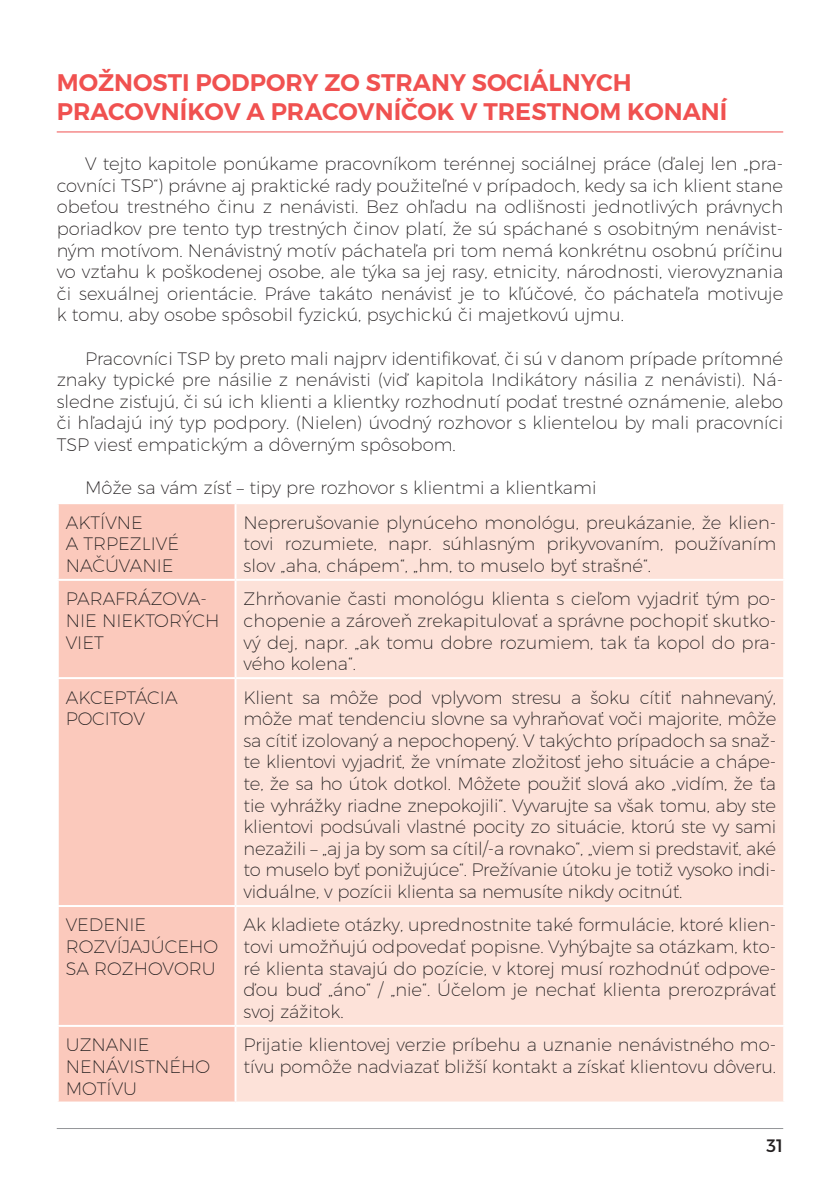
<style>
.page{position:relative;width:840px;height:1191px;background:#fff}
.page>*{position:absolute;margin:0;border:0;box-sizing:border-box;transform-origin:0 0}
.nadpis{font:600 24px/28.8px "Montserrat";color:#f05150}
.zakladny_odstaves_s{font:200 18px/21.6px "Montserrat";color:#231f20}
.zakladny_odstavec{font:200 18px/21.6px "Montserrat";color:#231f20;text-align:justify}
.t1{font:18px "Montserrat";color:#231f20}
</style>
<div class="page">
<hr style="left:57px;top:1128px;width:725px;height:1px;background:#939598">
<hr style="left:57px;top:131px;width:725px;height:1px;background:#f05150">
<div style="left:59px;top:504px;width:175px;height:597px;background:#fbc9bc"></div>
<div style="left:236px;top:504px;width:546px;height:597px;background:#fde2d9"></div>
<hr style="left:57px;top:579px;width:178px;height:2px;background:#fff">
<hr style="left:235px;top:579px;width:549px;height:2px;background:#fff">
<hr style="left:57px;top:677px;width:178px;height:2px;background:#fff">
<hr style="left:235px;top:677px;width:549px;height:2px;background:#fff">
<hr style="left:57px;top:905px;width:178px;height:2px;background:#fff">
<hr style="left:235px;top:905px;width:549px;height:2px;background:#fff">
<hr style="left:57px;top:1025px;width:178px;height:2px;background:#fff">
<hr style="left:235px;top:1025px;width:549px;height:2px;background:#fff">
<p class="nadpis" style="left:57px;top:69px;width:671px">MOŽNOSTI PODPORY ZO STRANY SOCIÁLNYCH<br>PRACOVNÍKOV A PRACOVNÍČOK V TRESTNOM KONANÍ</p>
<p class="zakladny_odstavec" style="left:57px;top:152px;width:727px;text-indent:28px">V tejto kapitole ponúkame pracovníkom terénnej sociálnej práce (ďalej len „pra&shy;covníci TSP“) právne aj praktické rady použiteľné v prípadoch, kedy sa ich klient stane obeťou trestného činu z nenávisti. Bez ohľadu na odlišnosti jednotlivých právnych poriadkov pre tento typ trestných činov platí, že sú spáchané s osobitným nenávist&shy;ným motívom. Nenávistný motív páchateľa pri tom nemá konkrétnu osobnú príčinu vo vzťahu k poškodenej osobe, ale týka sa jej rasy, etnicity, národnosti, vierovyznania či sexuálnej orientácie. Práve takáto nenávisť je to kľúčové, čo páchateľa motivuje k tomu, aby osobe spôsobil fyzickú, psychickú či majetkovú ujmu.</p>
<p class="zakladny_odstaves_s" style="left:57px;top:347px;width:727px;text-align:justify;text-indent:28px">Pracovníci TSP by preto mali najprv identifikovať, či sú v danom prípade prítomné znaky typické pre násilie z nenávisti (viď kapitola Indikátory násilia z nenávisti). Ná&shy;sledne zisťujú, či sú ich klienti a klientky rozhodnutí podať trestné oznámenie, alebo či hľadajú iný typ podpory. (Nielen) úvodný rozhovor s klientelou by mali pracovníci TSP viesť empatickým a dôverným spôsobom.</p>
<p class="zakladny_odstaves_s" style="left:85px;top:476px;width:512px">Môže sa vám zísť – tipy pre rozhovor s klientmi a klientkami</p>
<p class="zakladny_odstaves_s" style="left:66px;top:511px;width:115px">AKTÍVNE<br>A TRPEZLIVÉ<br>NAČÚVANIE</p>
<p class="zakladny_odstaves_s" style="left:243px;top:511px;width:534px;text-align:justify">Neprerušovanie plynúceho monológu, preukázanie, že klien&shy;tovi rozumiete, napr. súhlasným prikyvovaním, používaním slov „aha, chápem“, „hm, to muselo byť strašné“.</p>
<p class="zakladny_odstaves_s" style="left:66px;top:587px;width:155px">PARAFRÁZOVA-<br>NIE NIEKTORÝCH<br>VIET</p>
<p class="zakladny_odstaves_s" style="left:243px;top:587px;width:534px;text-align:justify">Zhrňovanie časti monológu klienta s cieľom vyjadriť tým po&shy;chopenie a zároveň zrekapitulovať a správne pochopiť skutko&shy;vý dej, napr. „ak tomu dobre rozumiem, tak ťa kopol do pra&shy;vého kolena“.</p>
<p class="zakladny_odstaves_s" style="left:66px;top:686px;width:113px">AKCEPTÁCIA<br>POCITOV</p>
<p class="zakladny_odstaves_s" style="left:243px;top:686px;width:534px;text-align:justify">Klient sa môže pod vplyvom stresu a šoku cítiť nahnevaný, môže mať tendenciu slovne sa vyhraňovať voči majorite, môže sa cítiť izolovaný a nepochopený. V takýchto prípadoch sa snaž&shy;te klientovi vyjadriť, že vnímate zložitosť jeho situácie a chápe&shy;te, že sa ho útok dotkol. Môžete použiť slová ako „vidím, že ťa tie vyhrážky riadne znepokojili“. Vyvarujte sa však tomu, aby ste klientovi podsúvali vlastné pocity zo situácie, ktorú ste vy sami nezažili – „aj ja by som sa cítil/-a rovnako“, „viem si predstaviť, aké to muselo byť ponižujúce“. Prežívanie útoku je totiž vysoko indi&shy;viduálne, v pozícii klienta sa nemusíte nikdy ocitnúť.</p>
<p class="zakladny_odstaves_s" style="left:66px;top:913px;width:154px">VEDENIE<br>ROZVÍJAJÚCEHO<br>SA ROZHOVORU</p>
<p class="zakladny_odstaves_s" style="left:243px;top:913px;width:534px;text-align:justify">Ak kladiete otázky, uprednostnite také formulácie, ktoré klien&shy;tovi umožňujú odpovedať popisne. Vyhýbajte sa otázkam, kto&shy;ré klienta stavajú do pozície, v ktorej musí rozhodnúť odpove&shy;ďou buď „áno“ / „nie“. Účelom je nechať klienta prerozprávať svoj zážitok.</p>
<p class="zakladny_odstaves_s" style="left:66px;top:1033px;width:146px">UZNANIE<br>NENÁVISTNÉHO<br>MOTÍVU</p>
<p class="zakladny_odstaves_s" style="left:243px;top:1033px;width:534px">Prijatie klientovej verzie príbehu a uznanie nenávistného mo&shy;tívu pomôže nadviazať bližší kontakt a získať klientovu dôveru.</p>
<p class="t1" style="left:766px;top:1134px;width:18px">31</p>
</div>
